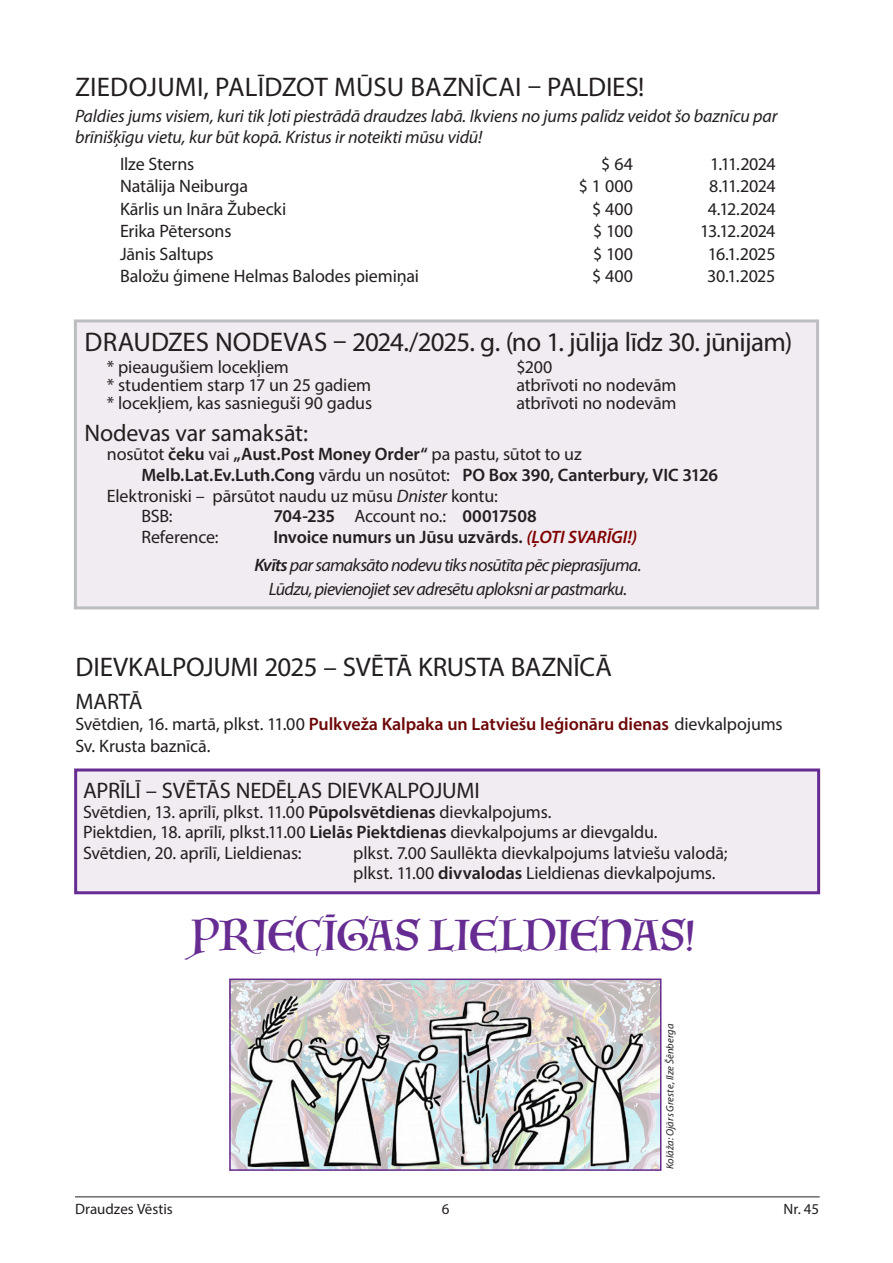
<style>
.page{position:relative;width:893px;height:1263px;background:#fff}
.page>*{position:absolute;margin:0;border:0;box-sizing:border-box;transform-origin:0 0}
.LL_Story{font:42px "Luminari";letter-spacing:-.005em;color:#662c91}
.DV_Heading{font:27px "Myriad Pro";letter-spacing:-.01em;color:#231f20}
.LL_Story-2{font:27px "Myriad Pro";letter-spacing:-.01em;color:#231f20}
.DV_Story{font:24px "Myriad Pro";letter-spacing:-.005em;color:#231f20}
.LL_Story-3{font:22.5px "Myriad Pro";letter-spacing:-.005em;color:#231f20}
.DV_Story-2{font:18px "Myriad Pro";letter-spacing:-.01em;color:#231f20}
.LL_Story-4{font:18px "Myriad Pro";letter-spacing:-.01em;color:#231f20}
.DV_Story-3{font:italic 18px/21px "Myriad Pro";letter-spacing:-.01em;color:#231f20}
.DV_Story-4{font:600 18px "Myriad Pro";letter-spacing:-.005em;color:#231f20}
.DV_Story_noindent{font:italic 18px "Myriad Pro";letter-spacing:-.04em;color:#231f20}
.t1{font:15px "Myriad Pro";color:#231f20}
.PS_Photo_author{font:italic 10.5px "Myriad Pro";letter-spacing:.01em;color:#231f20}
.s1{font-weight:600}
.s2{font-weight:400}
.s3{font-style:italic}
.s4{font-style:italic;color:#800000}
.s5{font-weight:600;color:#6d0809}
</style>
<div class="page">
<hr style="left:75px;top:1196px;width:745px;height:1px;background:#231f20">
<div style="left:75px;top:321px;width:743px;height:287px;background:#f0ecf1"></div>
<div style="left:74px;top:319px;width:745px;height:290px;border:3px solid #bcbdc0"></div>
<img style="left:232px;top:981px;width:426px;height:187px">
<div style="left:229px;top:978px;width:432px;height:193px;border:2px solid #662c91"></div>
<div style="left:76px;top:770px;width:743px;height:123px;background:#f0ecf1"></div>
<div style="left:74px;top:768px;width:746px;height:126px;border:3px solid #662c91"></div>
<p class="DV_Heading" style="left:75px;top:70px;width:570px">ZIEDOJUMI, PALĪDZOT MŪSU BAZNĪCAI – PALDIES!</p>
<p class="DV_Story-3" style="left:75px;top:105px;width:704px">Paldies jums visiem, kuri tik ļoti piestrādā draudzes labā. Ikviens no jums palīdz veidot šo baznīcu par brīnišķīgu vietu, kur būt kopā. Kristus ir noteikti mūsu vidū!</p>
<p class="DV_Story-2" style="left:120px;top:152px;width:76px">Ilze Sterns</p>
<p class="DV_Story-2" style="left:601px;top:152px;width:33px">$ 64</p>
<p class="DV_Story-2" style="left:710px;top:152px;width:67px">1.11.2024</p>
<p class="DV_Story-2" style="left:120px;top:175px;width:130px">Natālija Neiburga</p>
<p class="DV_Story-2" style="left:579px;top:175px;width:56px">$ 1 000</p>
<p class="DV_Story-2" style="left:709px;top:175px;width:68px">8.11.2024</p>
<p class="DV_Story-2" style="left:120px;top:197px;width:168px">Kārlis un Ināra Žubecki</p>
<p class="DV_Story-2" style="left:592px;top:197px;width:43px">$ 400</p>
<p class="DV_Story-2" style="left:708px;top:197px;width:69px">4.12.2024</p>
<p class="DV_Story-2" style="left:120px;top:220px;width:113px">Erika Pētersons</p>
<p class="DV_Story-2" style="left:593px;top:220px;width:41px">$ 100</p>
<p class="DV_Story-2" style="left:700px;top:220px;width:77px">13.12.2024</p>
<p class="DV_Story-2" style="left:120px;top:242px;width:95px">Jānis Saltups</p>
<p class="DV_Story-2" style="left:593px;top:242px;width:41px">$ 100</p>
<p class="DV_Story-2" style="left:708px;top:242px;width:69px">16.1.2025</p>
<p class="DV_Story-2" style="left:120px;top:265px;width:301px">Baložu ģimene Helmas Balodes piemiņai</p>
<p class="DV_Story-2" style="left:592px;top:265px;width:43px">$ 400</p>
<p class="DV_Story-2" style="left:707px;top:265px;width:70px">30.1.2025</p>
<p class="DV_Heading" style="left:85px;top:325px;width:709px">DRAUDZES NODEVAS – 2024./2025. g. (no 1. jūlija līdz 30. jūnijam)</p>
<p class="DV_Story-2" style="left:107px;top:356px;width:184px">* pieaugušiem locekļiem</p>
<p class="DV_Story-2" style="left:516px;top:356px;width:37px">$200</p>
<p class="DV_Story-2" style="left:107px;top:374px;width:266px">* studentiem starp 17 un 25 gadiem</p>
<p class="DV_Story-2" style="left:516px;top:374px;width:162px">atbrīvoti no nodevām</p>
<p class="DV_Story-2" style="left:107px;top:392px;width:267px">* locekļiem, kas sasnieguši 90 gadus</p>
<p class="DV_Story-2" style="left:516px;top:392px;width:162px">atbrīvoti no nodevām</p>
<p class="DV_Story" style="left:84px;top:418px;width:225px">Nodevas var samaksāt:</p>
<p class="DV_Story-2" style="left:107px;top:443px;width:476px">nosūtot <span class="s1">čeku</span> vai <span class="s1">„Aust.Post Money Order“</span> pa pastu, sūtot to uz</p>
<p class="DV_Story-4" style="left:141px;top:464px;width:578px">Melb.Lat.Ev.Luth.Cong <span class="s2">vārdu un nosūtot:</span> PO Box 390, Canterbury, VIC 3126</p>
<p class="DV_Story-2" style="left:107px;top:485px;width:392px">Elektroniski – pārsūtot naudu uz mūsu <span class="s3">Dnister</span> kontu:</p>
<p class="DV_Story-2" style="left:141px;top:505px;width:33px">BSB:</p>
<p class="DV_Story-4" style="left:273px;top:504px;width:265px">704-235 <span class="s2">Account no.:</span> 00017508</p>
<p class="DV_Story-2" style="left:141px;top:526px;width:79px">Reference:</p>
<p class="DV_Story-4" style="left:273px;top:525px;width:365px">Invoice numurs un Jūsu uzvārds. <span class="s4">(ĻOTI SVARĪGI!)</span></p>
<p class="DV_Story_noindent" style="left:254px;top:554px;width:389px"><span class="s1">Kvīts</span> par samaksāto nodevu tiks nosūtīta pēc pieprasījuma.</p>
<p class="DV_Story_noindent" style="left:269px;top:578px;width:360px">Lūdzu, pievienojiet sev adresētu aploksni ar pastmarku.</p>
<p class="LL_Story-2" style="left:76px;top:651px;width:538px">DIEVKALPOJUMI 2025 – SVĒTĀ KRUSTA BAZNĪCĀ</p>
<p class="LL_Story-3" style="left:76px;top:687px;width:68px">MARTĀ</p>
<p class="LL_Story-4" style="left:76px;top:713px;width:708px">Svētdien, 16. martā, plkst. 11.00 <span class="s5">Pulkveža Kalpaka un Latviešu leģionāru dienas</span> dievkalpojums</p>
<p class="LL_Story-4" style="left:76px;top:735px;width:136px">Sv. Krusta baznīcā.</p>
<p class="LL_Story-3" style="left:83px;top:776px;width:398px">APRĪLĪ – SVĒTĀS NEDĒĻAS DIEVKALPOJUMI</p>
<p class="LL_Story-4" style="left:83px;top:801px;width:470px">Svētdien, 13. aprīlī, plkst. 11.00 <span class="s1">Pūpolsvētdienas</span> dievkalpojums.</p>
<p class="LL_Story-4" style="left:83px;top:821px;width:576px">Piektdien, 18. aprīlī, plkst.11.00 <span class="s1">Lielās Piektdienas</span> dievkalpojums ar dievgaldu.</p>
<p class="LL_Story-4" style="left:83px;top:841px;width:220px">Svētdien, 20. aprīlī, Lieldienas:</p>
<p class="LL_Story-4" style="left:353px;top:841px;width:376px">plkst. 7.00 Saullēkta dievkalpojums latviešu valodā;</p>
<p class="LL_Story-4" style="left:353px;top:862px;width:364px">plkst. 11.00 <span class="s1">divvalodas</span> Lieldienas dievkalpojums.</p>
<p class="LL_Story" style="left:192px;top:900px;width:505px">PRIECĪGAS LIELDIENAS!</p>
<p class="PS_Photo_author" style="left:663px;top:1169px;width:147px;rotate:-90deg">Kolāža: Ojārs Greste, Ilze Šēnberga</p>
<p class="t1" style="left:75px;top:1199px;width:99px">Draudzes Vēstis</p>
<p class="t1" style="left:442px;top:1199px;width:9px">6</p>
<p class="t1" style="left:783px;top:1199px;width:37px">Nr. 45</p>
</div>
